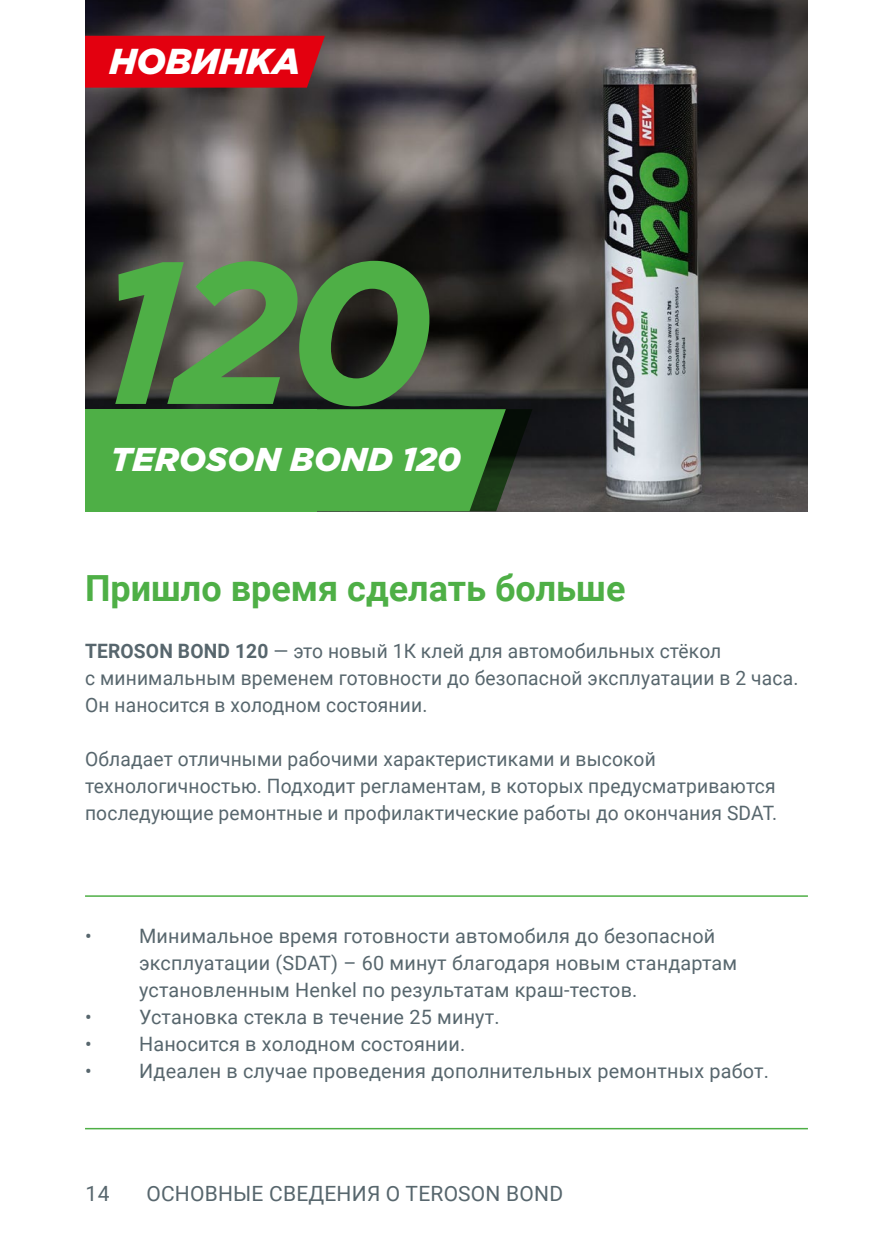
<style>
.page{position:relative;width:893px;height:1259px;background:#fff}
.page>*{position:absolute;margin:0;border:0;box-sizing:border-box;transform-origin:0 0}
.t1{font:italic 700 201px "Gotham Pro";color:#4eaf46}
.t2{font:700 36px "Roboto";color:#4eaf46}
.t3{font:italic 900 36px "Gotham Pro";color:#fff}
.t4{font:italic 900 33px "Gotham Pro";letter-spacing:.015em;color:#fff}
.t5{font:21px "Roboto";letter-spacing:.01em;color:#57666d}
.t6{font:19.8px/27px "Roboto";letter-spacing:.01em;color:#57666d}
.s1{font-weight:700}
</style>
<div class="page">
<img style="left:85px;top:0;width:723px;height:511px">
<div style="left:85px;top:36px;width:240px;height:52px;background:#e3000f"></div>
<svg style="left:317px;top:409px;width:215px;height:102px;background:#45953e"></svg>
<div style="left:85px;top:409px;width:232px;height:102px;background:#4eaf46"></div>
<hr style="left:85px;top:895px;width:723px;height:2px;background:#4eaf46">
<hr style="left:85px;top:1128px;width:723px;height:1px;background:#4eaf46">
<h2 class="t3" style="left:109px;top:40px;width:192px">НОВИНКА</h2>
<h1 class="t1" style="left:96px;top:216px;width:339px">120</h1>
<h3 class="t4" style="left:111px;top:440px;width:352px">TEROSON BOND 120</h3>
<h2 class="t2" style="left:85px;top:563px;width:542px">Пришло время сделать больше</h2>
<p class="t6" style="left:85px;top:637px;width:715px"><span class="s1">TEROSON BOND 120</span> — это новый 1К клей для автомобильных стёкол<br>с минимальным временем готовности до безопасной эксплуатации в 2 часа.<br>Он наносится в холодном состоянии.</p>
<p class="t6" style="left:85px;top:745px;width:694px">Обладает отличными рабочими характеристиками и высокой технологичностью. Подходит регламентам, в которых предусматриваются последующие ремонтные и профилактические работы до окончания SDAT.</p>
<p class="t6" style="left:139px;top:922px;width:600px;text-indent:-54px">• Минимальное время готовности автомобиля до безопасной эксплуатации (SDAT) – 60 минут благодаря новым стандартам установленным Henkel по результатам краш-тестов.</p>
<p class="t6" style="left:85px;top:1003px;width:416px">• Установка стекла в течение 25 минут.</p>
<p class="t6" style="left:85px;top:1030px;width:382px">• Наносится в холодном состоянии.</p>
<p class="t6" style="left:85px;top:1057px;width:685px">• Идеален в случае проведения дополнительных ремонтных работ.</p>
<p class="t5" style="left:85px;top:1179px;width:26px">14</p>
<p class="t5" style="left:146px;top:1179px;width:418px">ОСНОВНЫЕ СВЕДЕНИЯ О TEROSON BOND</p>
</div>
